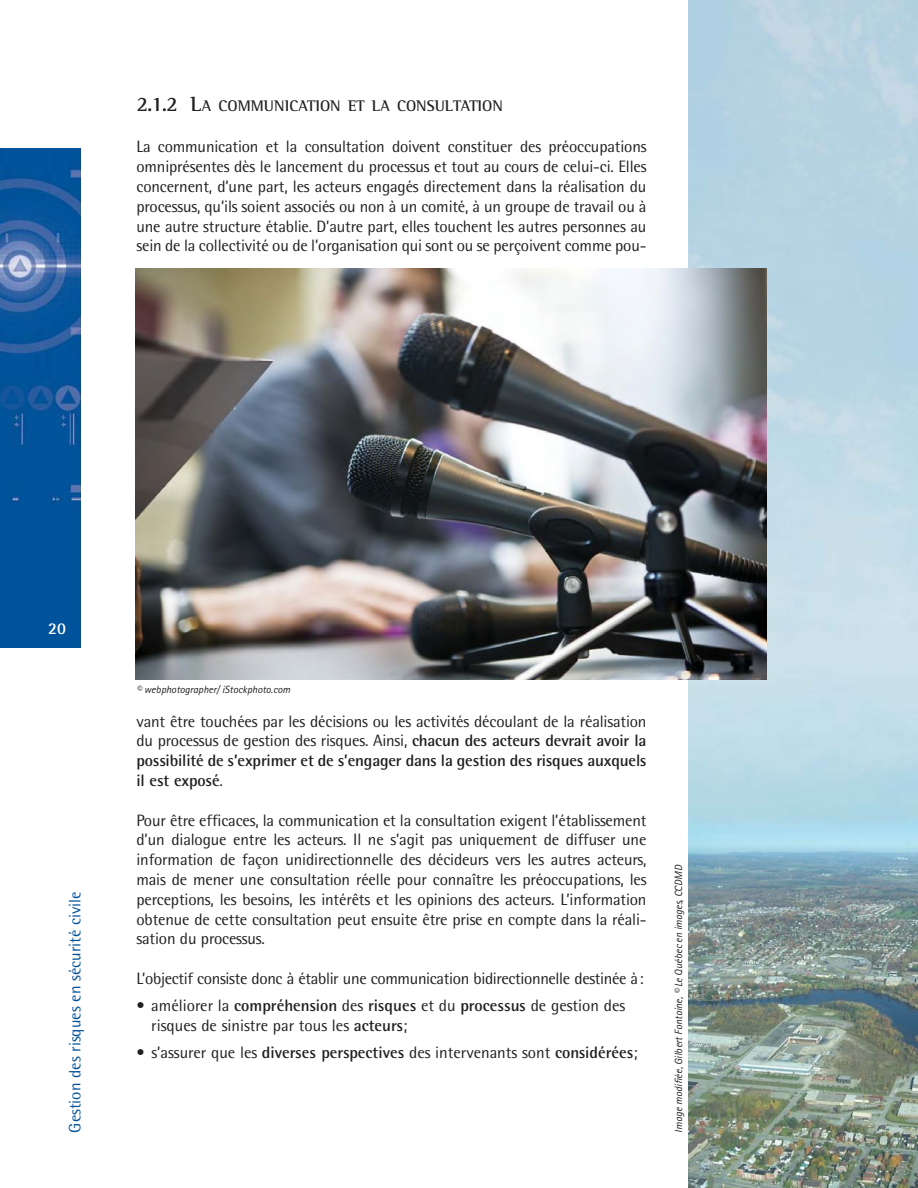
<style>
.page{position:relative;width:918px;height:1188px;background:#fff}
.page>*{position:absolute;margin:0;border:0;box-sizing:border-box;transform-origin:0 0}
.t1{font:16.5px/19.8px "Rotis Semi Sans";letter-spacing:-.01em;color:#221f1f;text-align:justify}
.t2{font:700 16.5px/19.8px "Rotis Semi Sans";letter-spacing:-.01em;color:#221f1f;text-align:justify}
.t3{font:16.5px "Rotis Semi Sans";color:#005199}
.t4{font:700 16.5px "Rotis Semi Sans";color:#fff}
.t5{font:700 15.75px "Rotis Semi Serif";color:#221f1f}
.t6{font:italic 10.5px "Rotis Sans Serif";color:#221f1f}
.s1{font-size:21px}
.s2{font-weight:400}
.s3{font-weight:700}
</style>
<div class="page">
<img style="left:688px;top:0;width:230px;height:1188px">
<img style="left:0;top:148px;width:81px;height:500px">
<img style="left:135px;top:269px;width:632px;height:411px">
<p class="t5" style="left:136px;top:100px;width:368px"><span class="s1">2.1.2 L</span>A COMMUNICATION ET LA CONSULTATION</p>
<p class="t1" style="left:136px;top:139px;width:512px">La communication et la consultation doivent constituer des préoccupations omniprésentes dès le lancement du processus et tout au cours de celui-ci. Elles concernent, d’une part, les acteurs engagés directement dans la réalisation du processus, qu’ils soient associés ou non à un comité, à un groupe de travail ou à une autre structure établie. D’autre part, elles touchent les autres personnes au sein de la collectivité ou de l’organisation qui sont ou se perçoivent comme pou-</p>
<p class="t4" style="left:48px;top:622px;width:19px">20</p>
<p class="t3" style="left:69px;top:1132px;width:243px;rotate:-90deg">Gestion des risques en sécurité civile</p>
<p class="t6" style="left:136px;top:686px;width:155px">© webphotographer/ iStockphoto.com</p>
<p class="t2" style="left:136px;top:713px;width:512px"><span class="s2">vant être touchées par les décisions ou les activités découlant de la réalisation du processus de gestion des risques. Ainsi,</span> chacun des acteurs devrait avoir la possibilité de s’exprimer et de s’engager dans la gestion des risques auxquels il est exposé<span class="s2">.</span></p>
<p class="t1" style="left:136px;top:812px;width:512px">Pour être efficaces, la communication et la consultation exigent l’établissement d’un dialogue entre les acteurs. Il ne s’agit pas uniquement de diffuser une information de façon unidirectionnelle des décideurs vers les autres acteurs, mais de mener une consultation réelle pour connaître les préoccupations, les perceptions, les besoins, les intérêts et les opinions des acteurs. L’information obtenue de cette consultation peut ensuite être prise en compte dans la réali&shy;sation du processus.</p>
<p class="t1" style="left:136px;top:970px;width:509px">L’objectif consiste donc à établir une communication bidirectionnelle destinée à:</p>
<p class="t1" style="left:151px;top:997px;width:475px;text-indent:-15px">• améliorer la <span class="s3">compréhension</span> des <span class="s3">risques</span> et du <span class="s3">processus</span> de gestion des risques de sinistre par tous les <span class="s3">acteurs</span>;</p>
<p class="t1" style="left:136px;top:1044px;width:503px">• s’assurer que les <span class="s3">diverses perspectives</span> des intervenants sont <span class="s3">considérées</span>;</p>
<p class="t6" style="left:675px;top:1133px;width:269px;rotate:-90deg">Image modifiée, Gilbert Fontaine, © Le Québec en images, CCDMD</p>
</div>
